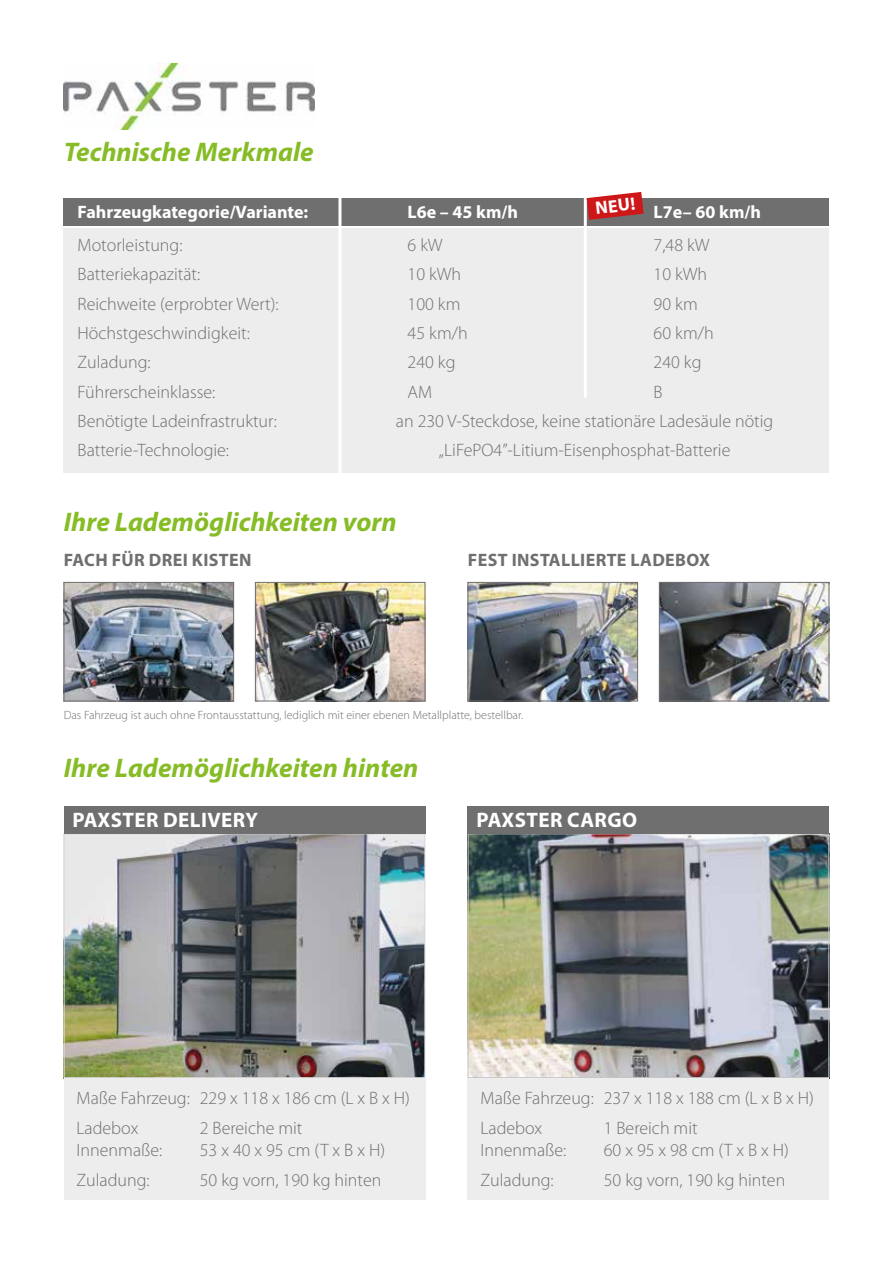
<style>
.page{position:relative;width:893px;height:1263px;background:#fff}
.page>*{position:absolute;margin:0;border:0;box-sizing:border-box;transform-origin:0 0}
.t1{font:italic 700 27px "Myriad Pro";color:#86bc25}
.t2{font:700 21px "Myriad Pro";letter-spacing:.02em;color:#fff}
.t3{font:300 18px/30.2px "Myriad Pro";color:#706f6f}
.t4{font:700 18px "Myriad Pro";color:#fff}
.t5{font:700 18px "Myriad Pro";letter-spacing:.02em;color:#706f6f}
.t6{font:300 12px "Myriad Pro";color:#706f6f}
</style>
<div class="page">
<img style="left:64px;top:64px;width:250px;height:66px">
<img style="left:66px;top:835px;width:357px;height:241px">
<div style="left:64px;top:833px;width:361px;height:245px;border:1px solid #d8d8d8"></div>
<img style="left:470px;top:835px;width:357px;height:241px">
<div style="left:468px;top:833px;width:361px;height:245px;border:1px solid #c6c6c6"></div>
<div style="left:64px;top:1078px;width:361px;height:121px;background:#ededed"></div>
<div style="left:468px;top:1078px;width:361px;height:121px;background:#ededed"></div>
<div style="left:64px;top:806px;width:361px;height:27px;background:#706f6f"></div>
<div style="left:468px;top:806px;width:361px;height:27px;background:#706f6f"></div>
<img style="left:66px;top:584px;width:166px;height:115px">
<div style="left:64px;top:582px;width:170px;height:119px;border:1px solid #706f6f"></div>
<img style="left:470px;top:584px;width:166px;height:115px">
<div style="left:468px;top:582px;width:170px;height:119px;border:1px solid #706f6f"></div>
<img style="left:257px;top:584px;width:166px;height:115px">
<div style="left:255px;top:582px;width:170px;height:119px;border:1px solid #706f6f"></div>
<img style="left:661px;top:584px;width:166px;height:115px">
<div style="left:659px;top:582px;width:170px;height:119px;border:1px solid #706f6f"></div>
<div style="left:64px;top:228px;width:765px;height:245px;background:#ededed"></div>
<div style="left:64px;top:198px;width:765px;height:27px;background:#706f6f"></div>
<hr style="left:338px;top:185px;width:3px;height:304px;background:#fff">
<hr style="left:584px;top:191px;width:3px;height:207px;background:#fff">
<svg style="left:587px;top:192px;width:57px;height:28px"></svg>
<h1 class="t1" style="left:64px;top:134px;width:252px">Technische Merkmale</h1>
<p class="t4" style="left:594px;top:196px;width:42px;rotate:-6deg">NEU!</p>
<p class="t4" style="left:78px;top:200px;width:232px">Fahrzeugkategorie/Variante:</p>
<p class="t4" style="left:408px;top:200px;width:112px">L6e – 45 km/h</p>
<p class="t4" style="left:654px;top:200px;width:109px">L7e– 60 km/h</p>
<p class="t3" style="left:78px;top:230px;width:106px">Motorleistung:</p>
<p class="t3" style="left:408px;top:230px;width:37px">6 kW</p>
<p class="t3" style="left:654px;top:230px;width:57px">7,48 kW</p>
<p class="t3" style="left:78px;top:260px;width:124px">Batteriekapazität:</p>
<p class="t3" style="left:408px;top:260px;width:55px">10 kWh</p>
<p class="t3" style="left:654px;top:260px;width:55px">10 kWh</p>
<p class="t3" style="left:78px;top:289px;width:203px">Reichweite (erprobter Wert):</p>
<p class="t3" style="left:408px;top:289px;width:55px">100 km</p>
<p class="t3" style="left:654px;top:289px;width:46px">90 km</p>
<p class="t3" style="left:78px;top:318px;width:174px">Höchstgeschwindigkeit:</p>
<p class="t3" style="left:408px;top:318px;width:62px">45 km/h</p>
<p class="t3" style="left:654px;top:318px;width:62px">60 km/h</p>
<p class="t3" style="left:78px;top:348px;width:75px">Zuladung:</p>
<p class="t3" style="left:408px;top:348px;width:49px">240 kg</p>
<p class="t3" style="left:654px;top:348px;width:49px">240 kg</p>
<p class="t3" style="left:78px;top:377px;width:139px">Führerscheinklasse:</p>
<p class="t3" style="left:408px;top:377px;width:26px">AM</p>
<p class="t3" style="left:654px;top:377px;width:11px">B</p>
<p class="t3" style="left:78px;top:406px;width:201px">Benötigte Ladeinfrastruktur:</p>
<p class="t3" style="left:396px;top:406px;width:379px">an 230 V-Steckdose, keine stationäre Ladesäule nötig</p>
<p class="t3" style="left:78px;top:436px;width:153px">Batterie-Technologie:</p>
<p class="t3" style="left:439px;top:436px;width:293px">„LiFePO4”-Litium-Eisenphosphat-Batterie</p>
<h1 class="t1" style="left:64px;top:504px;width:334px">Ihre Lademöglichkeiten vorn</h1>
<p class="t5" style="left:64px;top:548px;width:189px">FACH FÜR DREI KISTEN</p>
<p class="t5" style="left:468px;top:548px;width:244px">FEST INSTALLIERTE LADEBOX</p>
<p class="t6" style="left:64px;top:708px;width:461px">Das Fahrzeug ist auch ohne Frontausstattung, lediglich mit einer ebenen Metallplatte, bestellbar.</p>
<h1 class="t1" style="left:64px;top:750px;width:356px">Ihre Lademöglichkeiten hinten</h1>
<p class="t2" style="left:72px;top:806px;width:187px">PAXSTER DELIVERY</p>
<p class="t2" style="left:476px;top:806px;width:162px">PAXSTER CARGO</p>
<p class="t3" style="left:77px;top:1083px;width:335px">Maße Fahrzeug: 229 x 118 x 186 cm (L x B x H)<br>Ladebox</p>
<p class="t3" style="left:200px;top:1113px;width:104px">2 Bereiche mit</p>
<p class="t3" style="left:77px;top:1135px;width:87px">Innenmaße:</p>
<p class="t3" style="left:200px;top:1135px;width:187px">53 x 40 x 95 cm (T x B x H)</p>
<p class="t3" style="left:77px;top:1165px;width:75px">Zuladung:</p>
<p class="t3" style="left:200px;top:1165px;width:183px">50 kg vorn, 190 kg hinten</p>
<p class="t3" style="left:480px;top:1083px;width:335px">Maße Fahrzeug: 237 x 118 x 188 cm (L x B x H)<br>Ladebox</p>
<p class="t3" style="left:604px;top:1113px;width:95px">1 Bereich mit</p>
<p class="t3" style="left:480px;top:1135px;width:87px">Innenmaße:</p>
<p class="t3" style="left:604px;top:1135px;width:187px">60 x 95 x 98 cm (T x B x H)</p>
<p class="t3" style="left:480px;top:1165px;width:75px">Zuladung:</p>
<p class="t3" style="left:604px;top:1165px;width:183px">50 kg vorn, 190 kg hinten</p>
</div>
